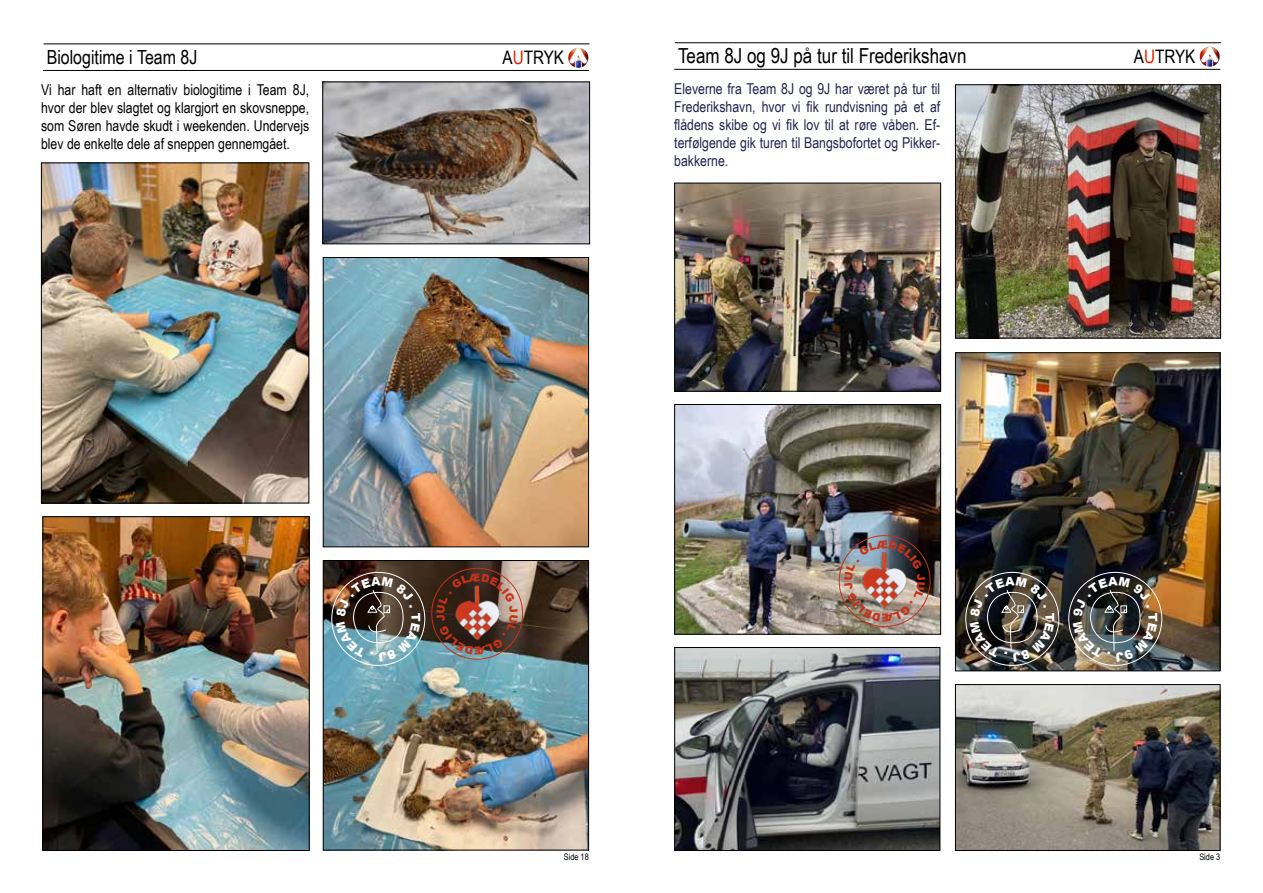
<style>
.page{position:relative;width:1263px;height:893px;background:#fff}
.page>*{position:absolute;margin:0;border:0;box-sizing:border-box;transform-origin:0 0}
.t1{font:20.7px "Arial Narrow";color:#000}
.t2{font:19.5px "Arial Narrow";color:#000}
.t3{font:18.6px "Arial Narrow";color:#000}
.t4{font:15px/18px "Arial Narrow";color:#222350;text-align:justify}
.t5{font:15px/18px "Arial Narrow";color:#000;text-align:justify}
.t6{font:9px "Arial Narrow";color:#000}
.s1{color:#e12000}
</style>
<div class="page">
<img style="left:45px;top:518px;width:263px;height:331px">
<div style="left:43px;top:516px;width:267px;height:335px;border:1px solid #000"></div>
<hr style="left:43px;top:70px;width:546px;height:1px;background:#000">
<hr style="left:44px;top:44px;width:546px;height:1px;background:#000">
<svg style="left:569px;top:48px;width:18px;height:18px"></svg>
<img style="left:568px;top:48px;width:13px;height:19px">
<hr style="left:674px;top:69px;width:546px;height:1px;background:#000">
<hr style="left:675px;top:42px;width:546px;height:1px;background:#000">
<svg style="left:1201px;top:47px;width:17px;height:18px"></svg>
<img style="left:1199px;top:47px;width:13px;height:19px">
<img style="left:324px;top:84px;width:264px;height:158px">
<div style="left:322px;top:82px;width:268px;height:162px;border:1px solid #000"></div>
<img style="left:43px;top:165px;width:264px;height:336px">
<div style="left:41px;top:163px;width:268px;height:340px;border:1px solid #000"></div>
<img style="left:325px;top:562px;width:262px;height:286px">
<div style="left:323px;top:560px;width:266px;height:290px;border:1px solid #000"></div>
<img style="left:325px;top:259px;width:262px;height:286px">
<div style="left:323px;top:257px;width:266px;height:290px;border:1px solid #000"></div>
<img style="left:957px;top:86px;width:262px;height:250px">
<div style="left:955px;top:84px;width:266px;height:254px;border:1px solid #000"></div>
<img style="left:676px;top:185px;width:263px;height:205px">
<div style="left:674px;top:183px;width:267px;height:209px;border:1px solid #000"></div>
<img style="left:676px;top:406px;width:263px;height:227px">
<div style="left:674px;top:404px;width:267px;height:231px;border:1px solid #000"></div>
<img style="left:676px;top:649px;width:262px;height:200px">
<div style="left:674px;top:647px;width:266px;height:204px;border:1px solid #000"></div>
<img style="left:957px;top:686px;width:261px;height:163px">
<div style="left:955px;top:684px;width:265px;height:167px;border:1px solid #000"></div>
<img style="left:957px;top:354px;width:261px;height:315px">
<div style="left:955px;top:352px;width:265px;height:319px;border:1px solid #000"></div>
<img style="left:336px;top:576px;width:84px;height:85px">
<img style="left:970px;top:576px;width:217px;height:85px">
<img style="left:437px;top:573px;width:81px;height:81px">
<img style="left:844px;top:540px;width:81px;height:82px">
<h2 class="t2" style="left:47px;top:43px;width:152px">Biologitime i Team 8J</h2>
<p class="t3" style="left:502px;top:44px;width:63px">A<span class="s1">U</span>TRYK</p>
<h1 class="t1" style="left:678px;top:41px;width:290px">Team 8J og 9J på tur til Frederikshavn</h1>
<p class="t3" style="left:1134px;top:43px;width:63px">A<span class="s1">U</span>TRYK</p>
<p class="t5" style="left:41px;top:80px;width:270px">Vi har haft en alternativ biologitime i Team 8J, hvor der blev slagtet og klargjort en skovsneppe, som Søren havde skudt i weekenden. Undervejs blev de enkelte dele af sneppen gennemgået.</p>
<p class="t4" style="left:674px;top:79px;width:268px">Eleverne fra Team 8J og 9J har været på tur til Frederikshavn, hvor vi fik rundvisning på et af flådens skibe og vi fik lov til at røre våben. Ef&shy;terfølgende gik turen til Bangsbofortet og Pikker&shy;bakkerne.</p>
<p class="t6" style="left:564px;top:851px;width:27px">Side 18</p>
<p class="t6" style="left:1199px;top:851px;width:22px">Side 3</p>
</div>
